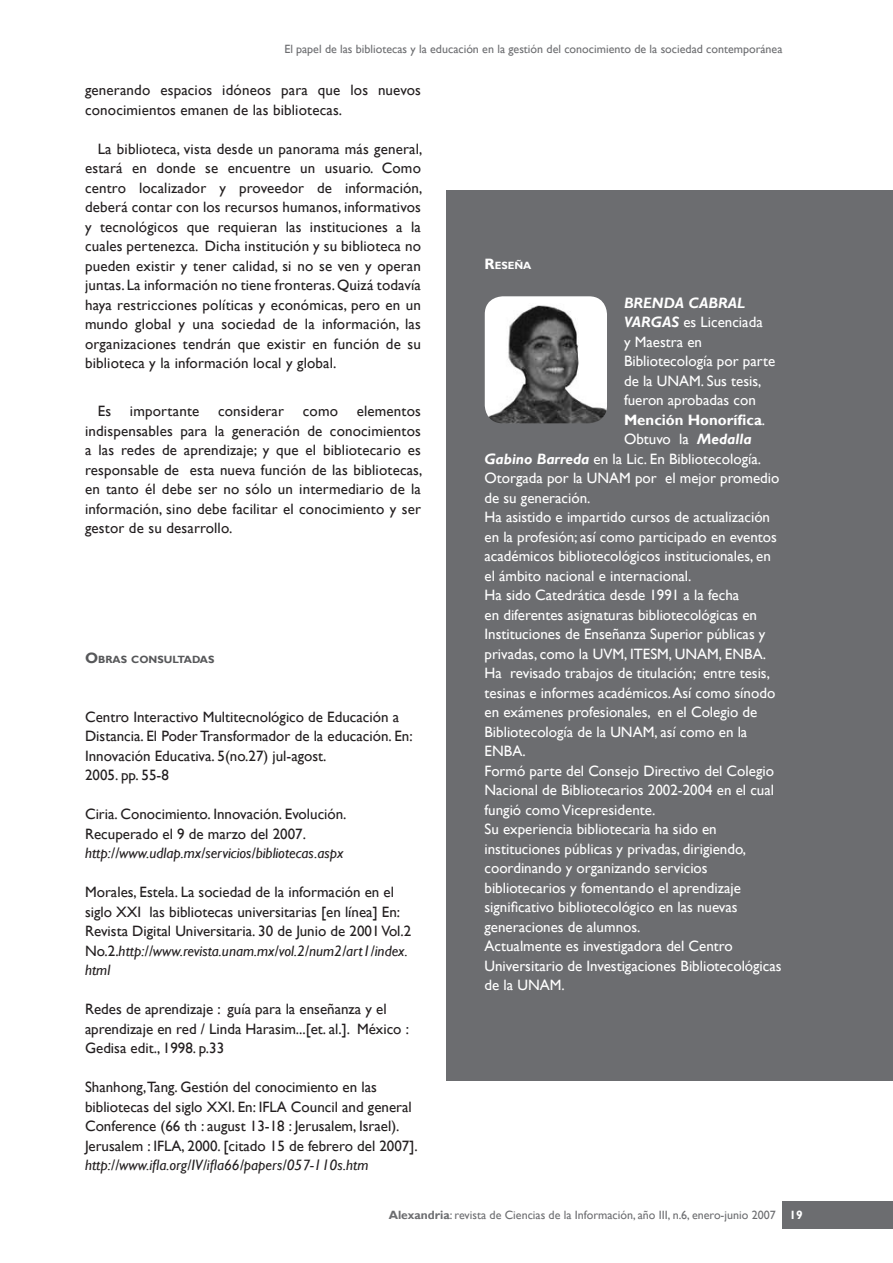
<style>
.page{position:relative;width:893px;height:1263px;background:#fff}
.page>*{position:absolute;margin:0;border:0;box-sizing:border-box;transform-origin:0 0}
.t1{font:15px/19.5px "Gill Sans";color:#231f20}
.t2{font:15px "Gill Sans";color:#fff}
.t3{font:italic 15px "Gill Sans";color:#231f20}
.t4{font:700 15px "Gill Sans";color:#fff}
.t5{font:italic 700 15px "Gill Sans";color:#fff}
.t6{font:12px "Gill Sans";color:#6c6d70}
.t7{font:700 10.5px "Gill Sans";color:#57585a}
.t8{font:700 10.5px "Gill Sans";color:#fff}
.s1{font-size:15px}
.s2{font-style:italic}
.s3{font-weight:700;font-style:italic}
.s4{font-weight:400}
.s5{font-weight:700}
.s6{font-weight:700;color:#fff}
</style>
<div class="page">
<div style="left:782px;top:1201px;width:111px;height:28px;background:#6c6d70"></div>
<div style="left:446px;top:190px;width:447px;height:891px;background:#6c6d70"></div>
<img style="left:485px;top:296px;width:122px;height:127px">
<p class="t6" style="left:284px;top:42px;width:500px">El papel de las bibliotecas y la educación en la gestión del conocimiento de la sociedad contemporánea</p>
<p class="t1" style="left:85px;top:81px;width:337px">generando espacios idóneos para que los nuevos conocimientos emanen de las bibliotecas.</p>
<p class="t1" style="left:85px;top:139px;width:339px;text-align:justify;text-indent:13px">La biblioteca, vista desde un panorama más general, estará en donde se encuentre un usuario. Como centro localizador y proveedor de información, deberá contar con los recursos humanos, informativos y tecnológicos que requieran las instituciones a la cuales pertenezca. Dicha institución y su biblioteca no pueden existir y tener calidad, si no se ven y operan juntas. La información no tiene fronteras. Quizá todavía haya restricciones políticas y económicas, pero en un mundo global y una sociedad de la información, las organizaciones tendrán que existir en función de su biblioteca y la información local y global.</p>
<p class="t1" style="left:85px;top:402px;width:339px;text-align:justify;text-indent:13px">Es importante considerar como elementos indispensables para la generación de conocimientos a las redes de aprendizaje; y que el bibliotecario es responsable de esta nueva función de las bibliotecas, en tanto él debe ser no sólo un intermediario de la información, sino debe facilitar el conocimiento y ser gestor de su desarrollo.</p>
<p class="t7" style="left:85px;top:653px;width:131px"><span class="s1">O</span>BRAS CONSULTADAS</p>
<p class="t1" style="left:85px;top:707px;width:329px">Centro Interactivo Multitecnológico de Educación a Distancia. El Poder Transformador de la educación. En:<br>Innovación Educativa. 5(no.27) jul-agost.<br>2005. pp. 55-8</p>
<p class="t1" style="left:85px;top:805px;width:263px">Ciria. Conocimiento. Innovación. Evolución.<br>Recuperado el 9 de marzo del 2007.</p>
<p class="t3" style="left:85px;top:844px;width:260px">http://www.udlap.mx/servicios/bibliotecas.aspx</p>
<p class="t1" style="left:85px;top:883px;width:328px">Morales, Estela. La sociedad de la información en el siglo XXI las bibliotecas universitarias [en línea] En:<br>Revista Digital Universitaria. 30 de Junio de 2001 Vol.2<br>No.2.<span class="s2">http://www.revista.unam.mx/vol.2/num2/art1/index. html</span></p>
<p class="t1" style="left:85px;top:1000px;width:325px">Redes de aprendizaje : guía para la enseñanza y el aprendizaje en red / Linda Harasim...[et. al.]. México :<br>Gedisa edit., 1998. p.33</p>
<p class="t1" style="left:85px;top:1078px;width:334px">Shanhong,Tang. Gestión del conocimiento en las bibliotecas del siglo XXI. En: IFLA Council and general Conference (66 th : august 13-18 : Jerusalem, Israel).<br>Jerusalem : IFLA, 2000. [citado 15 de febrero del 2007].</p>
<p class="t3" style="left:85px;top:1156px;width:285px">http://www.ifla.org/IV/ifla66/papers/057-110s.htm</p>
<p class="t8" style="left:484px;top:259px;width:48px"><span class="s1">R</span>ESEÑA</p>
<p class="t5" style="left:624px;top:294px;width:123px">BRENDA CABRAL</p>
<p class="t2" style="left:624px;top:313px;width:140px"><span class="s3">VARGAS</span> es Licenciada</p>
<p class="t2" style="left:624px;top:333px;width:80px">y Maestra en</p>
<p class="t2" style="left:624px;top:352px;width:153px">Bibliotecología por parte</p>
<p class="t2" style="left:624px;top:372px;width:139px">de la UNAM. Sus tesis,</p>
<p class="t2" style="left:624px;top:391px;width:133px">fueron aprobadas con</p>
<p class="t4" style="left:624px;top:411px;width:143px">Mención Honorífica<span class="s4">.</span></p>
<p class="t2" style="left:624px;top:430px;width:129px">Obtuvo la <span class="s3">Medalla</span></p>
<p class="t2" style="left:484px;top:450px;width:278px"><span class="s3">Gabino Barreda</span> en la Lic. En Bibliotecología.</p>
<p class="t2" style="left:484px;top:469px;width:296px">Otorgada por la UNAM por el mejor promedio</p>
<p class="t2" style="left:484px;top:489px;width:107px">de su generación.</p>
<p class="t2" style="left:484px;top:508px;width:287px">Ha asistido e impartido cursos de actualización</p>
<p class="t2" style="left:484px;top:528px;width:294px">en la profesión; así como participado en eventos</p>
<p class="t2" style="left:484px;top:547px;width:288px">académicos bibliotecológicos institucionales, en</p>
<p class="t2" style="left:484px;top:567px;width:209px">el ámbito nacional e internacional.</p>
<p class="t2" style="left:484px;top:586px;width:256px">Ha sido Catedrática desde 1991 a la fecha</p>
<p class="t2" style="left:484px;top:606px;width:274px">en diferentes asignaturas bibliotecológicas en</p>
<p class="t2" style="left:484px;top:625px;width:282px">Instituciones de Enseñanza Superior públicas y</p>
<p class="t2" style="left:484px;top:645px;width:283px">privadas, como la UVM, ITESM, UNAM, ENBA.</p>
<p class="t2" style="left:484px;top:664px;width:287px">Ha revisado trabajos de titulación; entre tesis,</p>
<p class="t2" style="left:484px;top:684px;width:292px">tesinas e informes académicos. Así como sínodo</p>
<p class="t2" style="left:484px;top:703px;width:274px">en exámenes profesionales, en el Colegio de</p>
<p class="t2" style="left:484px;top:723px;width:264px">Bibliotecología de la UNAM, así como en la</p>
<p class="t2" style="left:484px;top:742px;width:43px">ENBA.</p>
<p class="t2" style="left:484px;top:762px;width:291px">Formó parte del Consejo Directivo del Colegio</p>
<p class="t2" style="left:484px;top:781px;width:291px">Nacional de Bibliotecarios 2002-2004 en el cual</p>
<p class="t2" style="left:484px;top:801px;width:173px">fungió como Vicepresidente.</p>
<p class="t2" style="left:484px;top:820px;width:234px">Su experiencia bibliotecaria ha sido en</p>
<p class="t2" style="left:484px;top:840px;width:263px">instituciones públicas y privadas, dirigiendo,</p>
<p class="t2" style="left:484px;top:859px;width:225px">coordinando y organizando servicios</p>
<p class="t2" style="left:484px;top:879px;width:258px">bibliotecarios y fomentando el aprendizaje</p>
<p class="t2" style="left:484px;top:898px;width:255px">significativo bibliotecológico en las nuevas</p>
<p class="t2" style="left:484px;top:918px;width:157px">generaciones de alumnos.</p>
<p class="t2" style="left:484px;top:937px;width:250px">Actualmente es investigadora del Centro</p>
<p class="t2" style="left:484px;top:957px;width:299px">Universitario de Investigaciones Bibliotecológicas</p>
<p class="t2" style="left:484px;top:976px;width:82px">de la UNAM.</p>
<p class="t6" style="left:389px;top:1208px;width:415px"><span class="s5">Alexandria</span>: revista de Ciencias de la Información, año III, n.6, enero-junio 2007 <span class="s6">19</span></p>
</div>
